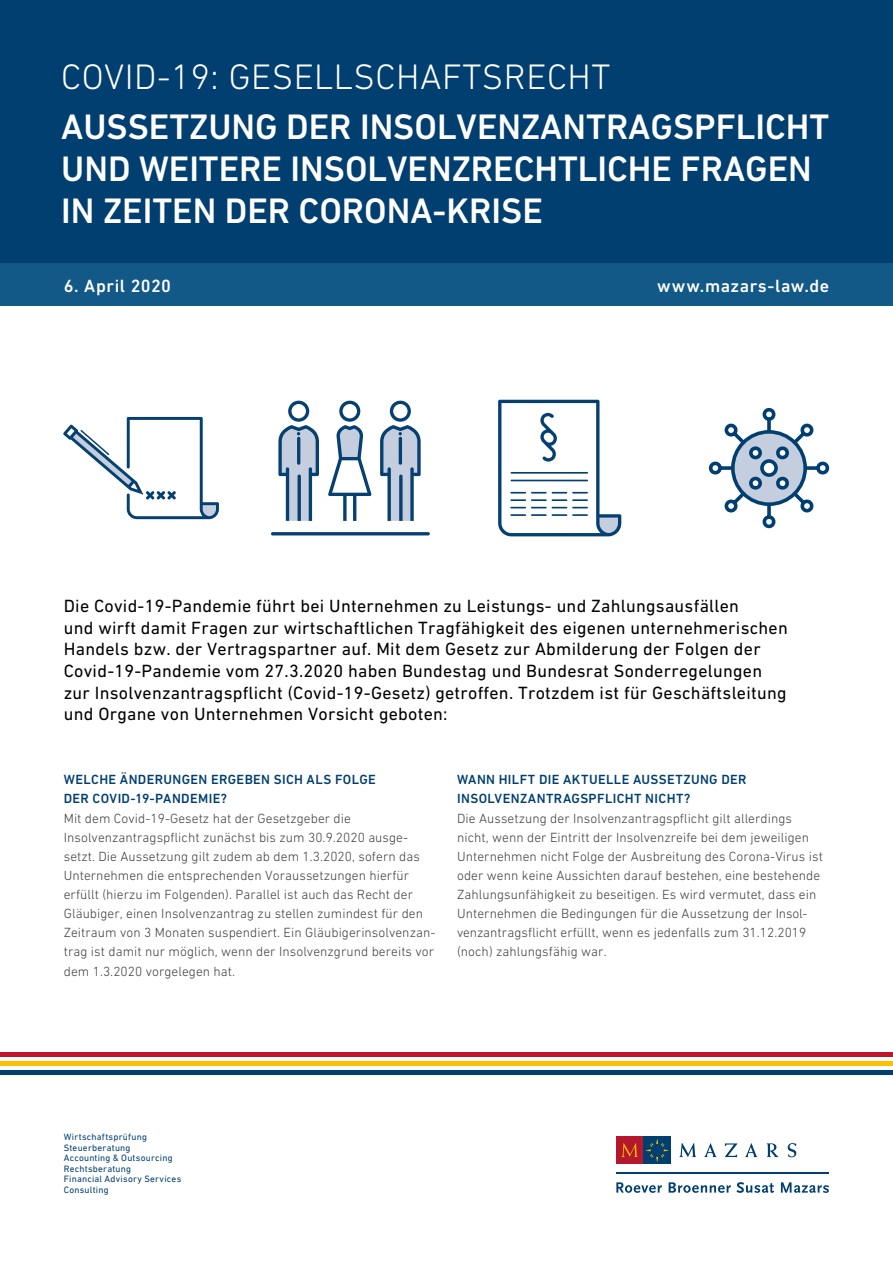
<style>
.page{position:relative;width:893px;height:1263px;background:#fff}
.page>*{position:absolute;margin:0;border:0;box-sizing:border-box;transform-origin:0 0}
.t1{font:500 36px/42px "DIN Next LT Pro";color:#fff}
.t2{font:300 36px "DIN Next LT Pro";letter-spacing:.015em;color:#fff}
.t3{font:18px/21.6px "DIN Next LT Pro";letter-spacing:.015em;color:#000}
.t4{font:500 18px "DIN Next LT Pro";letter-spacing:.03em;color:#fff}
.t5{font:300 13.5px/19.2px "DIN Next LT Pro";letter-spacing:.005em;color:#3e3d40}
.t6{font:500 13.5px/19.2px "DIN Next LT Pro";letter-spacing:.025em;color:#003f70}
.t7{font:9.3px/10.5px "DIN Next LT Pro";letter-spacing:.025em;color:#003f70}
</style>
<div class="page">
<div style="left:0;top:0;width:893px;height:268px;background:#003f70"></div>
<div style="left:0;top:264px;width:893px;height:42px;background:#135987"></div>
<svg style="left:498px;top:400px;width:123px;height:136px"></svg>
<svg style="left:278px;top:401px;width:41px;height:120px"></svg>
<hr style="left:271px;top:532px;width:159px;height:3px;background:#064071;border-radius:2px">
<svg style="left:380px;top:401px;width:41px;height:120px"></svg>
<svg style="left:328px;top:401px;width:43px;height:120px"></svg>
<svg style="left:708px;top:407px;width:122px;height:122px"></svg>
<svg style="left:63px;top:417px;width:156px;height:102px"></svg>
<div style="left:0;top:1052px;width:893px;height:5px;background:#c1152b"></div>
<div style="left:0;top:1061px;width:893px;height:5px;background:#fcc000"></div>
<hr style="left:0;top:1070px;width:893px;height:4px;background:#003f70">
<svg style="left:679px;top:1143px;width:17px;height:14px"></svg>
<svg style="left:725px;top:1143px;width:13px;height:14px"></svg>
<svg style="left:788px;top:1143px;width:8px;height:14px"></svg>
<svg style="left:704px;top:1143px;width:12px;height:14px"></svg>
<svg style="left:745px;top:1143px;width:12px;height:14px"></svg>
<svg style="left:767px;top:1143px;width:11px;height:14px"></svg>
<div style="left:616px;top:1137px;width:28px;height:27px;background:#b5182c"></div>
<div style="left:644px;top:1137px;width:27px;height:27px;background:#003f70"></div>
<svg style="left:645px;top:1138px;width:24px;height:24px"></svg>
<svg style="left:621px;top:1143px;width:17px;height:14px"></svg>
<svg style="left:616px;top:1182px;width:46px;height:11px"></svg>
<svg style="left:669px;top:1182px;width:105px;height:11px"></svg>
<svg style="left:781px;top:1182px;width:48px;height:11px"></svg>
<hr style="left:616px;top:1172px;width:213px;height:2px;background:#003f70">
<h1 class="t2" style="left:61px;top:56px;width:551px">COVID-19: GESELLSCHAFTSRECHT</h1>
<h1 class="t1" style="left:61px;top:105px;width:770px">AUSSETZUNG DER INSOLVENZANTRAGSPFLICHT<br>UND WEITERE INSOLVENZRECHTLICHE FRAGEN<br>IN ZEITEN DER CORONA-KRISE</h1>
<h2 class="t4" style="left:64px;top:275px;width:109px">6. April 2020</h2>
<h2 class="t4" style="left:657px;top:275px;width:173px">www.mazars-law.de</h2>
<p class="t3" style="left:64px;top:595px;width:726px">Die Covid-19-Pandemie führt bei Unternehmen zu Leistungs- und Zahlungsausfällen<br>und wirft damit Fragen zur wirtschaftlichen Tragfähigkeit des eigenen unternehmerischen Handels bzw. der Vertragspartner auf. Mit dem Gesetz zur Abmilderung der Folgen der Covid-19-Pandemie vom 27.3.2020 haben Bundestag und Bundesrat Sonderregelungen zur Insolvenzantragspflicht (Covid-19-Gesetz) getroffen. Trotzdem ist für Geschäftsleitung und Organe von Unternehmen Vorsicht geboten:</p>
<p class="t6" style="left:64px;top:770px;width:314px">WELCHE ÄNDERUNGEN ERGEBEN SICH ALS FOLGE<br>DER COVID-19-PANDEMIE?</p>
<p class="t5" style="left:64px;top:808px;width:373px">Mit dem Covid-19-Gesetz hat der Gesetzgeber die Insolvenzantragspflicht zunächst bis zum 30.9.2020 ausge&shy;setzt. Die Aussetzung gilt zudem ab dem 1.3.2020, sofern das Unternehmen die entsprechenden Voraussetzungen hierfür erfüllt (hierzu im Folgenden). Parallel ist auch das Recht der Gläubiger, einen Insolvenzantrag zu stellen zumindest für den Zeitraum von 3 Monaten suspendiert. Ein Gläubigerinsolvenzan&shy;trag ist damit nur möglich, wenn der Insolvenzgrund bereits vor dem 1.3.2020 vorgelegen hat.</p>
<p class="t6" style="left:457px;top:770px;width:291px">WANN HILFT DIE AKTUELLE AUSSETZUNG DER<br>INSOLVENZANTRAGSPFLICHT NICHT?</p>
<p class="t5" style="left:457px;top:808px;width:367px">Die Aussetzung der Insolvenzantragspflicht gilt allerdings nicht, wenn der Eintritt der Insolvenzreife bei dem jeweiligen Unternehmen nicht Folge der Ausbreitung des Corona-Virus ist oder wenn keine Aussichten darauf bestehen, eine bestehende Zahlungsunfähigkeit zu beseitigen. Es wird vermutet, dass ein Unternehmen die Bedingungen für die Aussetzung der Insol&shy;venzantragsflicht erfüllt, wenn es jedenfalls zum 31.12.2019 (noch) zahlungsfähig war.</p>
<p class="t7" style="left:64px;top:1132px;width:119px">Wirtschaftsprüfung<br>Steuerberatung<br>Accounting &amp; Outsourcing<br>Rechtsberatung<br>Financial Advisory Services<br>Consulting</p>
</div>
